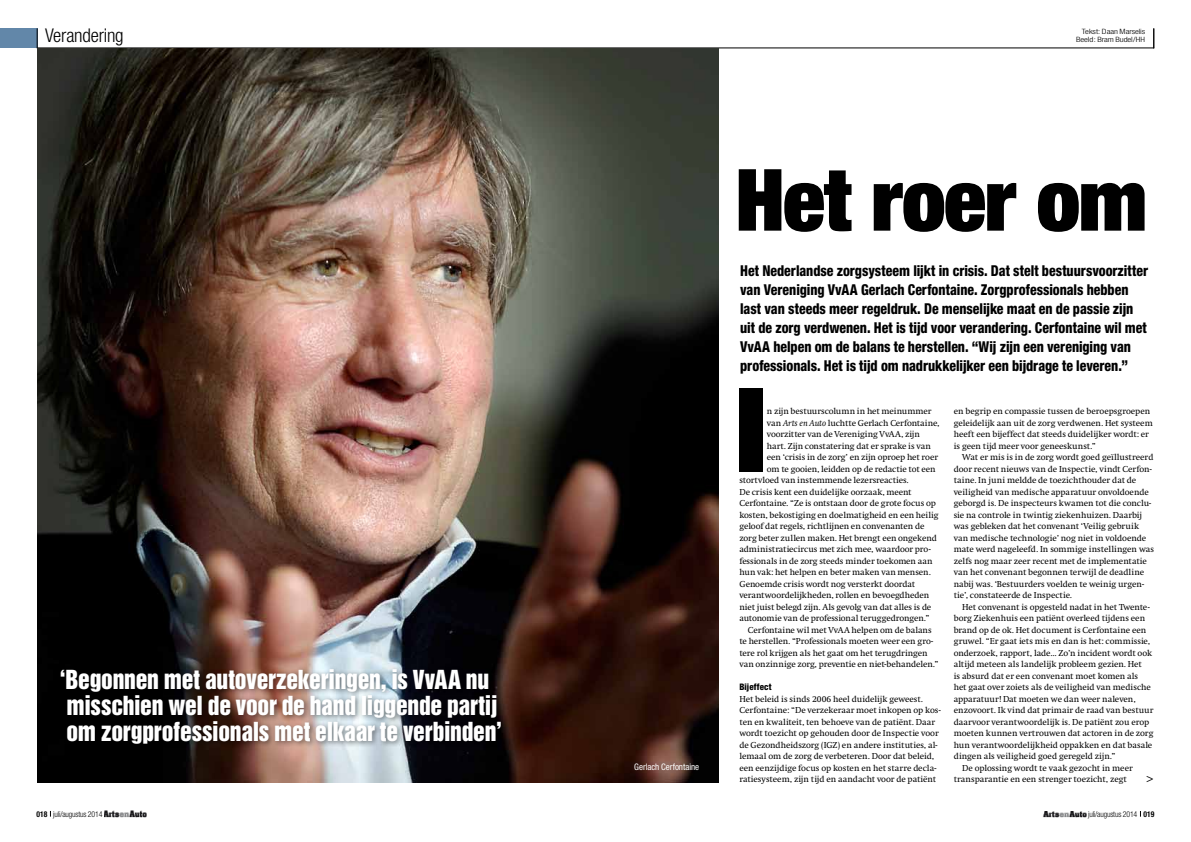
<style>
.page{position:relative;width:1191px;height:842px;background:#fff}
.page>*{position:absolute;margin:0;border:0;box-sizing:border-box;transform-origin:0 0}
.t1{font:900 expanded 116.6px "Helvetica Neue";color:#000}
.t2{font:900 expanded 86px "Helvetica Neue";letter-spacing:-.01em;color:#000}
.t3{font:24px/26px "Helvetica Inserat Cyr Upright";letter-spacing:-.01em;color:#fff}
.t4{font:300 condensed 19px "Helvetica Neue";letter-spacing:-.01em;color:#000}
.t5{font:800 condensed 15px/19px "Helvetica Neue";letter-spacing:-.005em;color:#000;scale:.92 1}
.t6{font:12px "Helvetica Neue";color:#000}
.t7{font:9px/11.5px "AA Swift";letter-spacing:-.005em;color:#000}
.t8{font:condensed 9px "Helvetica Neue";letter-spacing:-.005em;color:#fff}
.t9{font:800 condensed 9px "Helvetica Neue";letter-spacing:.02em;color:#000}
.t10{font:300 condensed 8px "Helvetica Neue";letter-spacing:-.02em;color:#000}
.t11{font:300 condensed 7.3px/8.3px "Helvetica Neue";letter-spacing:-.005em;color:#000;text-align:right;scale:1.21 1}
.s1{font-style:italic}
.s2{font-weight:700}
</style>
<div class="page">
<div style="left:0;top:28px;width:37px;height:20px;background:#6287a9"></div>
<svg style="left:37px;top:28px;width:1px;height:20px"></svg>
<svg style="left:1153px;top:28px;width:1px;height:20px"></svg>
<hr style="left:37px;top:48px;width:1117px;height:1px;background:#000">
<img style="left:37px;top:48px;width:681px;height:734px">
<div style="left:58px;top:665px;width:450px;height:86px;background:#000;opacity:.49"></div>
<img style="left:1043px;top:811px;width:44px;height:7px">
<img style="left:104px;top:810px;width:43px;height:8px">
<h3 class="t4" style="left:45px;top:24px;width:80px">Verandering</h3>
<p class="t11" style="left:1076px;top:27px;width:59px">Tekst: Daan Marselis<br>Beeld: Bram Budel/HH</p>
<h3 class="t3" style="left:60px;top:666px;width:444px">‘Begonnen met autoverzekeringen, is VvAA nu misschien wel de voor de hand liggende partij om zorgprofessionals met elkaar te verbinden’</h3>
<p class="t8" style="left:634px;top:761px;width:67px">Gerlach Cerfontaine</p>
<h2 class="t2" style="left:735px;top:145px;width:413px">Het roer om</h2>
<p class="t5" style="left:740px;top:261px;width:445px">Het Nederlandse zorgsysteem lijkt in crisis. Dat stelt bestuursvoorzitter van Vereniging VvAA Gerlach Cerfontaine. Zorgprofessionals hebben last van steeds meer regeldruk. De menselijke maat en de passie zijn uit de zorg verdwenen. Het is tijd voor verandering. Cerfontaine wil met VvAA helpen om de balans te herstellen. “Wij zijn een vereniging van professionals. Het is tijd om nadrukkelijker een bijdrage te leveren.”</p>
<h1 class="t1" style="left:735px;top:355px;width:32px">I</h1>
<p class="t7" style="left:767px;top:405px;width:166px">n zijn bestuurscolumn in het meinummer</p>
<p class="t7" style="left:767px;top:417px;width:174px">van <span class="s1">Arts en Auto</span> luchtte Gerlach Cerfontaine,</p>
<p class="t7" style="left:767px;top:428px;width:155px">voorzitter van de Vereniging VvAA, zijn</p>
<p class="t7" style="left:767px;top:440px;width:166px">hart. Zijn constatering dat er sprake is van</p>
<p class="t7" style="left:767px;top:451px;width:173px">een ‘crisis in de zorg’ en zijn oproep het roer</p>
<p class="t7" style="left:767px;top:463px;width:170px">om te gooien, leidden op de redactie tot een</p>
<p class="t7" style="left:739px;top:475px;width:171px">stortvloed van instemmende lezersreacties.</p>
<p class="t7" style="left:739px;top:486px;width:174px">De crisis kent een duidelijke oorzaak, meent</p>
<p class="t7" style="left:739px;top:498px;width:198px">Cerfontaine. “Ze is ontstaan door de grote focus op</p>
<p class="t7" style="left:739px;top:509px;width:201px">kosten, bekostiging en doelmatigheid en een heilig</p>
<p class="t7" style="left:739px;top:521px;width:186px">geloof dat regels, richtlijnen en convenanten de</p>
<p class="t7" style="left:739px;top:532px;width:199px">zorg beter zullen maken. Het brengt een ongekend</p>
<p class="t7" style="left:739px;top:544px;width:193px">administratiecircus met zich mee, waardoor pro-</p>
<p class="t7" style="left:739px;top:555px;width:195px">fessionals in de zorg steeds minder toekomen aan</p>
<p class="t7" style="left:739px;top:567px;width:193px">hun vak: het helpen en beter maken van mensen.</p>
<p class="t7" style="left:739px;top:578px;width:177px">Genoemde crisis wordt nog versterkt doordat</p>
<p class="t7" style="left:739px;top:590px;width:191px">verantwoordelijkheden, rollen en bevoegdheden</p>
<p class="t7" style="left:739px;top:601px;width:193px">niet juist belegd zijn. Als gevolg van dat alles is de</p>
<p class="t7" style="left:739px;top:613px;width:191px">autonomie van de professional teruggedrongen.”</p>
<p class="t7" style="left:748px;top:624px;width:185px">Cerfontaine wil met VvAA helpen om de balans</p>
<p class="t7" style="left:739px;top:636px;width:195px">te herstellen. “Professionals moeten weer een gro-</p>
<p class="t7" style="left:739px;top:647px;width:190px">tere rol krijgen als het gaat om het terugdringen</p>
<p class="t7" style="left:739px;top:659px;width:200px">van onzinnige zorg, preventie en niet-behandelen.”</p>
<p class="t9" style="left:739px;top:681px;width:34px">Bijeffect</p>
<p class="t7" style="left:739px;top:693px;width:203px">Het beleid is sinds 2006 heel duidelijk geweest.<br>Cerfontaine: “De verzekeraar moet inkopen op kos&shy;ten en kwaliteit, ten behoeve van de patiënt. Daar wordt toezicht op gehouden door de Inspectie voor de Gezondheidszorg (IGZ) en andere instituties, al&shy;lemaal om de zorg de verbeteren. Door dat beleid, een eenzijdige focus op kosten en het starre decla&shy;ratiesysteem, zijn tijd en aandacht voor de patiënt</p>
<p class="t7" style="left:953px;top:406px;width:200px">en begrip en compassie tussen de beroepsgroepen geleidelijk aan uit de zorg verdwenen. Het systeem heeft een bijeffect dat steeds duidelijker wordt: er is geen tijd meer voor geneeskunst.”</p>
<p class="t7" style="left:953px;top:452px;width:202px;text-indent:9px">Wat er mis is in de zorg wordt goed geïllustreerd door recent nieuws van de Inspectie, vindt Cerfon&shy;taine. In juni meldde de toezichthouder dat de veiligheid van medische apparatuur onvoldoende geborgd is. De inspecteurs kwamen tot die conclu&shy;sie na controle in twintig ziekenhuizen. Daarbij was gebleken dat het convenant ‘Veilig gebruik van medische technologie’ nog niet in voldoende mate werd nageleefd. In sommige instellingen was zelfs nog maar zeer recent met de implementatie van het convenant begonnen terwijl de deadline nabij was. ‘Bestuurders voelden te weinig urgen&shy;tie’, constateerde de Inspectie.</p>
<p class="t7" style="left:962px;top:601px;width:189px">Het convenant is opgesteld nadat in het Twente-</p>
<p class="t7" style="left:953px;top:613px;width:193px">borg Ziekenhuis een patiënt overleed tijdens een</p>
<p class="t7" style="left:953px;top:624px;width:194px">brand op de ok. Het document is Cerfontaine een</p>
<p class="t7" style="left:953px;top:636px;width:198px">gruwel. “Er gaat iets mis en dan is het: commissie,</p>
<p class="t7" style="left:953px;top:647px;width:200px">onderzoek, rapport, lade... Zo’n incident wordt ook</p>
<p class="t7" style="left:953px;top:659px;width:190px">altijd meteen als landelijk probleem gezien. Het</p>
<p class="t7" style="left:953px;top:670px;width:186px">is absurd dat er een convenant moet komen als</p>
<p class="t7" style="left:953px;top:682px;width:199px">het gaat over zoiets als de veiligheid van medische</p>
<p class="t7" style="left:953px;top:693px;width:184px">apparatuur! Dat moeten we dan weer naleven,</p>
<p class="t7" style="left:953px;top:705px;width:201px">enzovoort. Ik vind dat primair de raad van bestuur</p>
<p class="t7" style="left:953px;top:716px;width:197px">daarvoor verantwoordelijk is. De patiënt zou erop</p>
<p class="t7" style="left:953px;top:728px;width:201px">moeten kunnen vertrouwen dat actoren in de zorg</p>
<p class="t7" style="left:953px;top:739px;width:200px">hun verantwoordelijkheid oppakken en dat basale</p>
<p class="t7" style="left:953px;top:751px;width:163px">dingen als veiligheid goed geregeld zijn.”</p>
<p class="t7" style="left:962px;top:762px;width:172px">De oplossing wordt te vaak gezocht in meer</p>
<p class="t7" style="left:953px;top:774px;width:175px">transparantie en een strenger toezicht, zegt</p>
<h3 class="t6" style="left:1153px;top:787px;width:9px;rotate:-180deg">&lt;</h3>
<p class="t10" style="left:37px;top:809px;width:67px"><span class="s2">018</span> juli/augustus 2014</p>
<p class="t10" style="left:1088px;top:809px;width:68px">juli/augustus 2014 <span class="s2">019</span></p>
</div>
